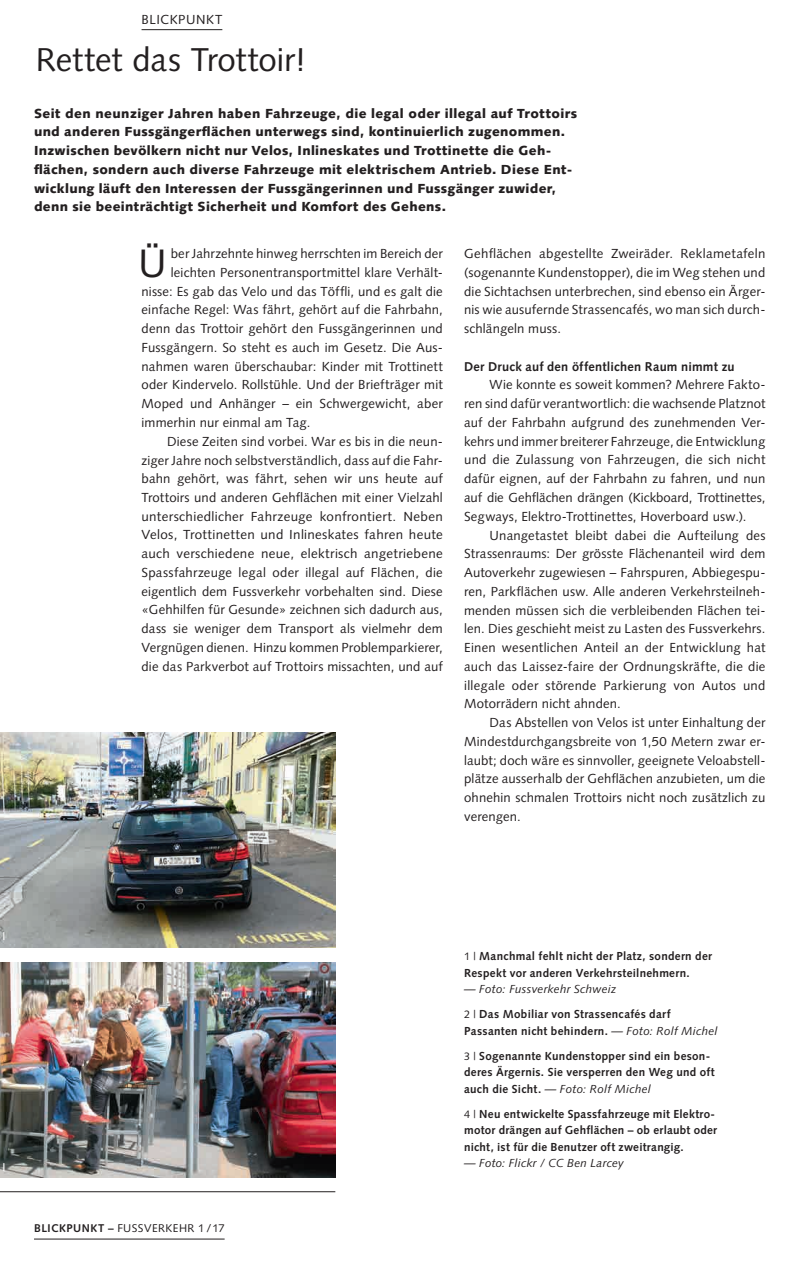
<style>
.page{position:relative;width:808px;height:1263px;background:#fff}
.page>*{position:absolute;margin:0;border:0;box-sizing:border-box;transform-origin:0 0}
.t1{font:39.75px "Syntax LT Std";color:#231f20}
.t2{font:33px "Syntax LT Std";color:#231f20}
.t3{font:13.2px/18.8px "Syntax LT Std";letter-spacing:.015em;color:#231f20;text-align:justify}
.t4{font:900 13.2px/18.8px "Syntax LT Std";letter-spacing:.025em;color:#231f20}
.t5{font:13.2px "Syntax LT Std";letter-spacing:.04em;color:#231f20}
.t6{font:700 12.75px "Syntax LT Std";letter-spacing:.015em;color:#231f20}
.t7{font:700 11.7px/16.5px "Syntax LT Std";letter-spacing:.025em;color:#231f20}
.t8{font:italic 11.7px "Syntax LT Std";letter-spacing:.015em;color:#231f20}
.t9{font:11.25px "Syntax LT Std";letter-spacing:.04em;color:#231f20}
.t10{font:700 10.5px "Syntax LT Std";color:#fff}
.s1{font-weight:700}
.s2{font-weight:400;font-size:10.8px}
.s3{font-weight:400;font-style:italic}
</style>
<div class="page">
<hr style="left:142px;top:29px;width:80px;height:1px;background:#231f20">
<hr style="left:34px;top:1239px;width:191px;height:1px;background:#231f20">
<hr style="left:0;top:1191px;width:335px;height:1px;background:#231f20">
<img style="left:0;top:733px;width:335px;height:214px">
<img style="left:0;top:963px;width:335px;height:214px">
<p class="t5" style="left:142px;top:11px;width:82px">BLICKPUNKT</p>
<h2 class="t2" style="left:36px;top:40px;width:272px">Rettet das Trottoir!</h2>
<p class="t4" style="left:34px;top:104px;width:545px">Seit den neunziger Jahren haben Fahrzeuge, die legal oder illegal auf Trottoirs und anderen Fussgängerflächen unterwegs sind, kontinuierlich zugenommen.<br>Inzwischen bevölkern nicht nur Velos, Inlineskates und Trottinette die Geh&shy;flächen, sondern auch diverse Fahrzeuge mit elektrischem Antrieb. Diese Ent-- wicklung läuft den Interessen der Fussgängerinnen und Fussgänger zuwider, denn sie beeinträchtigt Sicherheit und Komfort des Gehens.</p>
<h1 class="t1" style="left:138px;top:240px;width:30px">Ü</h1>
<p class="t3" style="left:171px;top:244px;width:274px">ber Jahrzehnte hinweg herrschten im Bereich der</p>
<p class="t3" style="left:464px;top:244px;width:303px">Gehflächen abgestellte Zweiräder. Reklametafeln (sogenannte Kundenstopper), die im Weg stehen und die Sichtachsen unterbrechen, sind ebenso ein Ärger&shy;nis wie ausufernde Strassencafés, wo man sich durch&shy;schlängeln muss.</p>
<p class="t6" style="left:464px;top:359px;width:272px">Der Druck auf den öffentlichen Raum nimmt zu</p>
<p class="t3" style="left:464px;top:375px;width:303px;text-indent:26px">Wie konnte es soweit kommen? Mehrere Fakto&shy;ren sind dafür verantwortlich: die wachsende Platznot auf der Fahrbahn aufgrund des zunehmenden Ver&shy;kehrs und immer breiterer Fahrzeuge, die Entwicklung und die Zulassung von Fahrzeugen, die sich nicht dafür eignen, auf der Fahrbahn zu fahren, und nun auf die Gehflächen drängen (Kickboard, Trottinettes, Segways, Elektro-Trottinettes, Hoverboard usw.).</p>
<p class="t3" style="left:464px;top:526px;width:303px;text-indent:26px">Unangetastet bleibt dabei die Aufteilung des Strassenraums: Der grösste Flächenanteil wird dem Autoverkehr zugewiesen – Fahrspuren, Abbiegespu&shy;ren, Parkflächen usw. Alle anderen Verkehrsteilneh&shy;menden müssen sich die verbleibenden Flächen tei&shy;len. Dies geschieht meist zu Lasten des Fussverkehrs.<br>Einen wesentlichen Anteil an der Entwicklung hat auch das Laissez-faire der Ordnungskräfte, die die illegale oder störende Parkierung von Autos und Motorrädern nicht ahnden.</p>
<p class="t3" style="left:464px;top:713px;width:303px;text-indent:26px">Das Abstellen von Velos ist unter Einhaltung der Mindestdurchgangsbreite von 1,50 Metern zwar er&shy;laubt; doch wäre es sinnvoller, geeignete Veloabstell&shy;plätze ausserhalb der Gehflächen anzubieten, um die ohnehin schmalen Trottoirs nicht noch zusätzlich zu verengen.</p>
<p class="t3" style="left:171px;top:263px;width:274px">leichten Personentransportmittel klare Verhält-</p>
<p class="t3" style="left:142px;top:282px;width:303px">nisse: Es gab das Velo und das Töffli, und es galt die</p>
<p class="t3" style="left:142px;top:301px;width:303px">einfache Regel: Was fährt, gehört auf die Fahrbahn,</p>
<p class="t3" style="left:142px;top:319px;width:303px">denn das Trottoir gehört den Fussgängerinnen und</p>
<p class="t3" style="left:142px;top:338px;width:303px">Fussgängern. So steht es auch im Gesetz. Die Aus-</p>
<p class="t3" style="left:142px;top:357px;width:303px">nahmen waren überschaubar: Kinder mit Trottinett</p>
<p class="t3" style="left:142px;top:376px;width:303px">oder Kindervelo. Rollstühle. Und der Briefträger mit</p>
<p class="t3" style="left:142px;top:394px;width:303px">Moped und Anhänger – ein Schwergewicht, aber</p>
<p class="t3" style="left:142px;top:413px;width:170px">immerhin nur einmal am Tag.</p>
<p class="t3" style="left:167px;top:432px;width:277px">Diese Zeiten sind vorbei. War es bis in die neun-</p>
<p class="t3" style="left:142px;top:451px;width:303px">ziger Jahre noch selbstverständlich, dass auf die Fahr-</p>
<p class="t3" style="left:142px;top:469px;width:303px">bahn gehört, was fährt, sehen wir uns heute auf</p>
<p class="t3" style="left:142px;top:488px;width:303px">Trottoirs und anderen Gehflächen mit einer Vielzahl</p>
<p class="t3" style="left:142px;top:507px;width:303px">unterschiedlicher Fahrzeuge konfrontiert. Neben</p>
<p class="t3" style="left:142px;top:526px;width:303px">Velos, Trottinetten und Inlineskates fahren heute</p>
<p class="t3" style="left:142px;top:544px;width:303px">auch verschiedene neue, elektrisch angetriebene</p>
<p class="t3" style="left:142px;top:563px;width:303px">Spassfahrzeuge legal oder illegal auf Flächen, die</p>
<p class="t3" style="left:142px;top:582px;width:303px">eigentlich dem Fussverkehr vorbehalten sind. Diese</p>
<p class="t3" style="left:142px;top:601px;width:303px">«Gehhilfen für Gesunde» zeichnen sich dadurch aus,</p>
<p class="t3" style="left:142px;top:619px;width:303px">dass sie weniger dem Transport als vielmehr dem</p>
<p class="t3" style="left:142px;top:638px;width:303px">Vergnügen dienen. Hinzu kommen Problemparkierer,</p>
<p class="t3" style="left:142px;top:657px;width:303px">die das Parkverbot auf Trottoirs missachten, und auf</p>
<p class="t10" style="left:3px;top:930px;width:4px">|</p>
<p class="t10" style="left:3px;top:1161px;width:4px">|</p>
<p class="t9" style="left:34px;top:1222px;width:192px"><span class="s1">BLICKPUNKT –</span> FUSSVERKEHR 1 /17</p>
<p class="t7" style="left:464px;top:948px;width:249px"><span class="s2">1 |</span> Manchmal fehlt nicht der Platz, sondern der<br>Respekt vor anderen Verkehrsteilnehmern.</p>
<p class="t7" style="left:464px;top:977px;width:208px;line-height:25px"><span class="s3">— Foto: Fussverkehr Schweiz<br></span><span class="s2">2 |</span> Das Mobiliar von Strassencafés darf</p>
<p class="t7" style="left:464px;top:1018px;width:255px;line-height:25px">Passanten nicht behindern. <span class="s3">— Foto: Rolf Michel<br></span><span class="s2">3 |</span> Sogenannte Kundenstopper sind ein beson-</p>
<p class="t7" style="left:464px;top:1064px;width:252px">deres Ärgernis. Sie versperren den Weg und oft auch die Sicht. <span class="s3">— Foto: Rolf Michel</span></p>
<p class="t7" style="left:464px;top:1105px;width:254px"><span class="s2">4 |</span> Neu entwickelte Spassfahrzeuge mit Elektro&shy;motor drängen auf Gehflächen – ob erlaubt oder nicht, ist für die Benutzer oft zweitrangig.</p>
<p class="t8" style="left:464px;top:1156px;width:161px">— Foto: Flickr / CC Ben Larcey</p>
</div>
